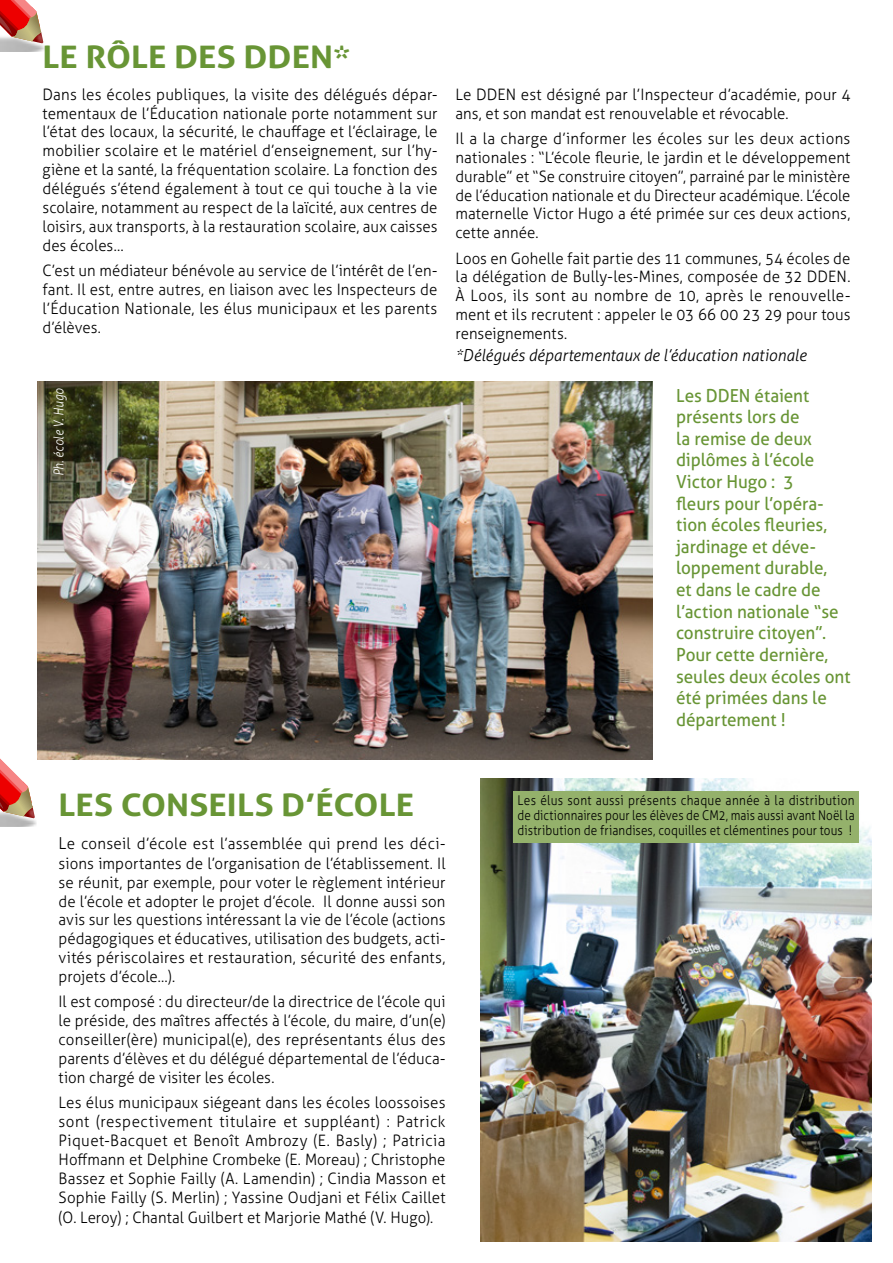
<style>
.page{position:relative;width:893px;height:1263px;background:#fff}
.page>*{position:absolute;margin:0;border:0;box-sizing:border-box;transform-origin:0 0}
.Titres_P4{font:700 31.05px "Aller";color:#689535;scale:1.11 1}
.EL-Nov20-Paragraphes{font:18px/21.6px "Aller";letter-spacing:-.005em;color:#689535;scale:.95 1}
.EL-Nov20-Paragraphes-2{font:italic 300 16.5px "Aller";color:#000;scale:.95 1}
.EL-Nov20-Paragraphes-3{font:300 15.75px/18.9px "Aller";letter-spacing:.005em;color:#000;text-align:justify;scale:.96 1}
.EL-Nov20-Paragraphes-4{font:300 15.75px/18.9px "Aller";letter-spacing:.005em;color:#000;text-align:justify;scale:.95 1}
.Paragraphe_blanc{font:300 13.5px/15px "Aller";letter-spacing:.01em;color:#000;text-align:justify;scale:.88 1}
.Paragraphe_blanc-2{font:italic 300 13.5px "Aller";letter-spacing:.01em;color:#fff;scale:.87 1}
.s1{font-size:16.5px}
</style>
<div class="page">
<img style="left:37px;top:381px;width:616px;height:378px">
<img style="left:480px;top:778px;width:392px;height:464px">
<div style="left:513px;top:791px;width:346px;height:52px;background:#94b16b"></div>
<svg style="left:0;top:0;width:45px;height:52px"></svg>
<svg style="left:0;top:758px;width:37px;height:69px"></svg>
<p class="Titres_P4" style="left:43px;top:38px;width:278px">LE RÔLE DES DDEN*</p>
<p class="EL-Nov20-Paragraphes-3" style="left:43px;top:85px;width:413px">Dans les écoles publiques, la visite des délégués dépar&shy;tementaux de l’Éducation nationale porte notamment sur l’état des locaux, la sécurité, le chauffage et l’éclairage, le mobilier scolaire et le matériel d’enseignement, sur l’hy&shy;giène et la santé, la fréquentation scolaire. La fonction des délégués s’étend également à tout ce qui touche à la vie scolaire, notamment au respect de la laïcité, aux centres de loisirs, aux transports, à la restauration scolaire, aux caisses des écoles…</p>
<p class="EL-Nov20-Paragraphes-4" style="left:43px;top:261px;width:417px">C’est un médiateur bénévole au service de l’intérêt de l’en&shy;fant. Il est, entre autres, en liaison avec les Inspecteurs de l’Éducation Nationale, les élus municipaux et les parents d’élèves.</p>
<p class="Paragraphe_blanc-2" style="left:51px;top:476px;width:102px;rotate:-90deg">Ph. école V. Hugo</p>
<p class="EL-Nov20-Paragraphes-3" style="left:455px;top:85px;width:413px">Le DDEN est désigné par l’Inspecteur d’académie, pour 4 ans, et son mandat est renouvelable et révocable.</p>
<p class="EL-Nov20-Paragraphes-3" style="left:455px;top:129px;width:413px">Il a la charge d’informer les écoles sur les deux actions nationales : “L’école fleurie, le jardin et le développement durable” et “Se construire citoyen”, parrainé par le ministère de l’éducation nationale et du Directeur académique. L’école maternelle Victor Hugo a été primée sur ces deux actions, cette année.</p>
<p class="EL-Nov20-Paragraphes-4" style="left:455px;top:249px;width:417px">Loos en Gohelle fait partie des 11 communes, 54 écoles de la délégation de Bully-les-Mines, composée de 32 DDEN.<br>À Loos, ils sont au nombre de 10, après le renouvelle&shy;ment et ils recrutent : appeler le 03 66 00 23 29 pour tous renseignements.</p>
<p class="EL-Nov20-Paragraphes-2" style="left:455px;top:345px;width:371px">*Délégués départementaux de l’éducation nationale</p>
<p class="EL-Nov20-Paragraphes" style="left:676px;top:384px;width:185px">Les DDEN étaient présents lors de<br>la remise de deux diplômes à l’école<br>Victor Hugo : 3<br>fleurs pour l’opéra&shy;tion écoles fleuries, jardinage et déve&shy;loppement durable,<br>et dans le cadre de l’action nationale “se construire citoyen”.<br>Pour cette dernière, seules deux écoles ont été primées dans le département !</p>
<p class="Titres_P4" style="left:59px;top:786px;width:322px">LES CONSEILS D’ÉCOLE</p>
<p class="EL-Nov20-Paragraphes-3" style="left:59px;top:834px;width:405px"><span class="s1">L</span>e conseil d’école est l’assemblée qui prend les déci&shy;sions importantes de l’organisation de l’établissement. Il se réunit, par exemple, pour voter le règlement intérieur de l’école et adopter le projet d’école. Il donne aussi son avis sur les questions intéressant la vie de l’école (actions pédagogiques et éducatives, utilisation des budgets, acti&shy;vités périscolaires et restauration, sécurité des enfants, projets d’école…).</p>
<p class="EL-Nov20-Paragraphes-4" style="left:59px;top:992px;width:409px">Il est composé : du directeur/de la directrice de l’école qui le préside, des maîtres affectés à l’école, du maire, d’un(e) conseiller(ère) municipal(e), des représentants élus des parents d’élèves et du délégué départemental de l’éduca&shy;tion chargé de visiter les écoles.</p>
<p class="EL-Nov20-Paragraphes-3" style="left:59px;top:1093px;width:405px">Les élus municipaux siégeant dans les écoles loossoises sont (respectivement titulaire et suppléant) : Patrick Piquet-Bacquet et Benoît Ambrozy (E. Basly) ; Patricia Hoffmann et Delphine Crombeke (E. Moreau) ; Christophe Bassez et Sophie Failly (A. Lamendin) ; Cindia Masson et Sophie Failly (S. Merlin) ; Yassine Oudjani et Félix Caillet (O. Leroy) ; Chantal Guilbert et Marjorie Mathé (V. Hugo).</p>
<p class="Paragraphe_blanc" style="left:518px;top:793px;width:385px">Les élus sont aussi présents chaque année à la distribution de dictionnaires pour les élèves de CM2, mais aussi avant Noël la distribution de friandises, coquilles et clémentines pour tous !</p>
</div>
